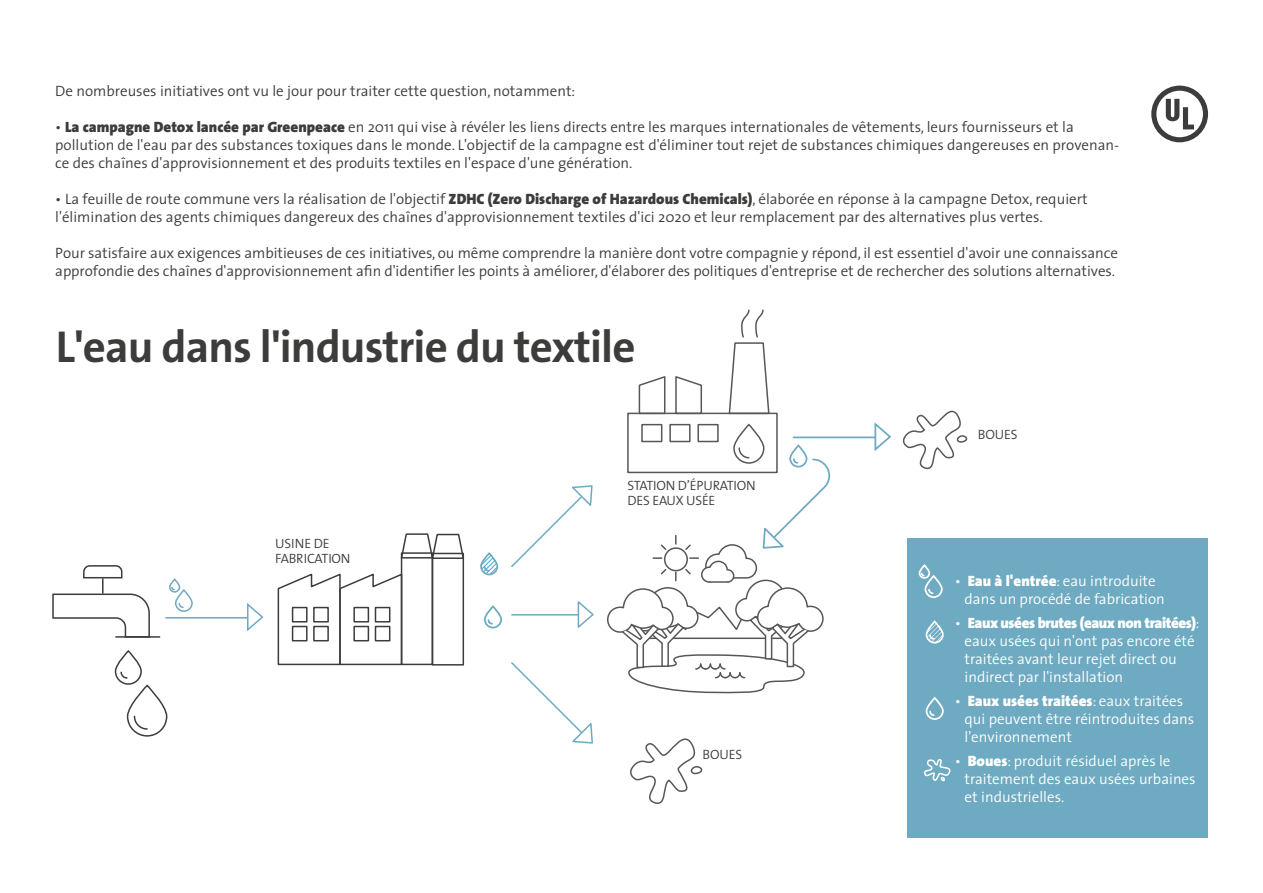
<style>
.page{position:relative;width:1263px;height:893px;background:#fff}
.page>*{position:absolute;margin:0;border:0;box-sizing:border-box;transform-origin:0 0}
.t1{font:700 45px "The Sans B7";letter-spacing:-.02em;color:#3c3c3b}
.t2{font:300 15px/18px "The Sans";color:#3c3c3b}
.t3{font:300 15px/18px "The Sans";color:#fff}
.t4{font:300 13.5px/15.5px "The Sans";letter-spacing:-.015em;color:#3c3c3b}
.s1{font-weight:900}
</style>
<div class="page">
<div style="left:908px;top:538px;width:300px;height:300px;background:#6eaac1"></div>
<div style="left:432px;top:553px;width:32px;height:113px;border:2px solid #3c3c3b"></div>
<svg style="left:400px;top:533px;width:65px;height:27px"></svg>
<svg style="left:277px;top:572px;width:126px;height:94px"></svg>
<div style="left:292px;top:607px;width:16px;height:15px;border:2px solid #3c3c3b"></div>
<div style="left:313px;top:607px;width:16px;height:15px;border:2px solid #3c3c3b"></div>
<div style="left:292px;top:626px;width:16px;height:15px;border:2px solid #3c3c3b"></div>
<div style="left:313px;top:626px;width:16px;height:15px;border:2px solid #3c3c3b"></div>
<hr style="left:116px;top:636px;width:44px;height:2px;background:#3c3c3b">
<svg style="left:52px;top:565px;width:99px;height:73px"></svg>
<div style="left:115px;top:650px;width:27px;height:35px;border:2px solid #3c3c3b;border-radius:13px"></div>
<svg style="left:120px;top:671px;width:8px;height:8px"></svg>
<div style="left:127px;top:685px;width:40px;height:52px;border:2px solid #3c3c3b;border-radius:20px"></div>
<svg style="left:133px;top:715px;width:15px;height:15px"></svg>
<div style="left:627px;top:413px;width:151px;height:60px;border:2px solid #575756"></div>
<svg style="left:637px;top:376px;width:29px;height:39px"></svg>
<svg style="left:674px;top:376px;width:29px;height:39px"></svg>
<svg style="left:728px;top:309px;width:42px;height:106px"></svg>
<div style="left:641px;top:424px;width:21px;height:18px;border:2px solid #575756"></div>
<div style="left:669px;top:424px;width:21px;height:18px;border:2px solid #575756"></div>
<div style="left:697px;top:424px;width:22px;height:18px;border:2px solid #575756"></div>
<div style="left:733px;top:424px;width:31px;height:40px;border:2px solid #575756;border-radius:15px"></div>
<svg style="left:630px;top:738px;width:73px;height:66px"></svg>
<hr style="left:165px;top:617px;width:83px;height:1px;background:#6eaac1">
<svg style="left:246px;top:603px;width:18px;height:29px"></svg>
<hr style="left:793px;top:436px;width:82px;height:2px;background:#6eaac1">
<svg style="left:873px;top:422px;width:19px;height:29px"></svg>
<svg style="left:511px;top:485px;width:82px;height:83px"></svg>
<svg style="left:511px;top:662px;width:82px;height:82px"></svg>
<hr style="left:512px;top:614px;width:66px;height:2px;background:#6eaac1">
<svg style="left:576px;top:601px;width:18px;height:27px"></svg>
<div style="left:175px;top:589px;width:18px;height:23px;border:2px solid #6eaac1;border-radius:8px"></div>
<svg style="left:178px;top:603px;width:6px;height:6px"></svg>
<div style="left:169px;top:579px;width:11px;height:14px;border:2px solid #6eaac1;border-radius:5px"></div>
<svg style="left:170px;top:586px;width:6px;height:5px"></svg>
<div style="left:924px;top:575px;width:19px;height:23px;border:2px solid #fff;border-radius:8px"></div>
<svg style="left:927px;top:589px;width:7px;height:6px"></svg>
<div style="left:919px;top:564px;width:11px;height:15px;border:2px solid #fff;border-radius:5px"></div>
<svg style="left:920px;top:572px;width:6px;height:5px"></svg>
<svg style="left:480px;top:552px;width:18px;height:23px"></svg>
<svg style="left:926px;top:620px;width:18px;height:23px"></svg>
<svg style="left:902px;top:410px;width:66px;height:60px"></svg>
<svg style="left:924px;top:759px;width:27px;height:23px"></svg>
<div style="left:484px;top:606px;width:18px;height:22px;border:2px solid #6eaac1;border-radius:8px"></div>
<svg style="left:487px;top:619px;width:6px;height:6px"></svg>
<div style="left:789px;top:445px;width:18px;height:22px;border:2px solid #6eaac1;border-radius:8px"></div>
<svg style="left:607px;top:447px;width:224px;height:247px"></svg>
<div style="left:926px;top:697px;width:18px;height:23px;border:2px solid #fff;border-radius:8px"></div>
<svg style="left:928px;top:710px;width:7px;height:7px"></svg>
<svg style="left:1151px;top:86px;width:57px;height:56px"></svg>
<p class="t2" style="left:55px;top:82px;width:522px">De nombreuses initiatives ont vu le jour pour traiter cette question, notamment:</p>
<p class="t2" style="left:55px;top:118px;width:1065px">• <span class="s1">La campagne Detox lancée par Greenpeace</span> en 2011 qui vise à révéler les liens directs entre les marques internationales de vêtements, leurs fournisseurs et la pollution de l'eau par des substances toxiques dans le monde. L'objectif de la campagne est d'éliminer tout rejet de substances chimiques dangereuses en provenan&shy;ce des chaînes d'approvisionnement et des produits textiles en l'espace d'une génération.</p>
<p class="t2" style="left:55px;top:190px;width:1034px">• La feuille de route commune vers la réalisation de l'objectif <span class="s1">ZDHC (Zero Discharge of Hazardous Chemicals)</span>, élaborée en réponse à la campagne Detox, requiert l'élimination des agents chimiques dangereux des chaînes d'approvisionnement textiles d'ici 2020 et leur remplacement par des alternatives plus vertes.</p>
<p class="t2" style="left:55px;top:244px;width:1064px">Pour satisfaire aux exigences ambitieuses de ces initiatives, ou même comprendre la manière dont votre compagnie y répond, il est essentiel d'avoir une connaissance approfondie des chaînes d'approvisionnement afin d'identifier les points à améliorer, d'élaborer des politiques d'entreprise et de rechercher des solutions alternatives.</p>
<h1 class="t1" style="left:56px;top:323px;width:581px">L'eau dans l'industrie du textile</h1>
<p class="t4" style="left:275px;top:535px;width:77px">USINE DE<br>FABRICATION</p>
<p class="t4" style="left:627px;top:477px;width:130px">STATION D’ÉPURATION<br>DES EAUX USÉE</p>
<p class="t4" style="left:702px;top:746px;width:41px">BOUES</p>
<p class="t4" style="left:978px;top:427px;width:41px">BOUES</p>
<p class="t3" style="left:964px;top:572px;width:202px;text-indent:-10px">• <span class="s1">Eau à l'entrée</span>: eau introduite dans un procédé de fabrication</p>
<p class="t3" style="left:964px;top:614px;width:236px;text-indent:-10px">• <span class="s1">Eaux usées brutes (eaux non traitées)</span>: eaux usées qui n'ont pas encore été traitées avant leur rejet direct ou indirect par l'installation</p>
<p class="t3" style="left:964px;top:692px;width:231px;text-indent:-10px">• <span class="s1">Eaux usées traitées</span>: eaux traitées qui peuvent être réintroduites dans l'environnement</p>
<p class="t3" style="left:964px;top:752px;width:233px;text-indent:-10px">• <span class="s1">Boues</span>: produit résiduel après le traitement des eaux usées urbaines et industrielles.</p>
</div>
